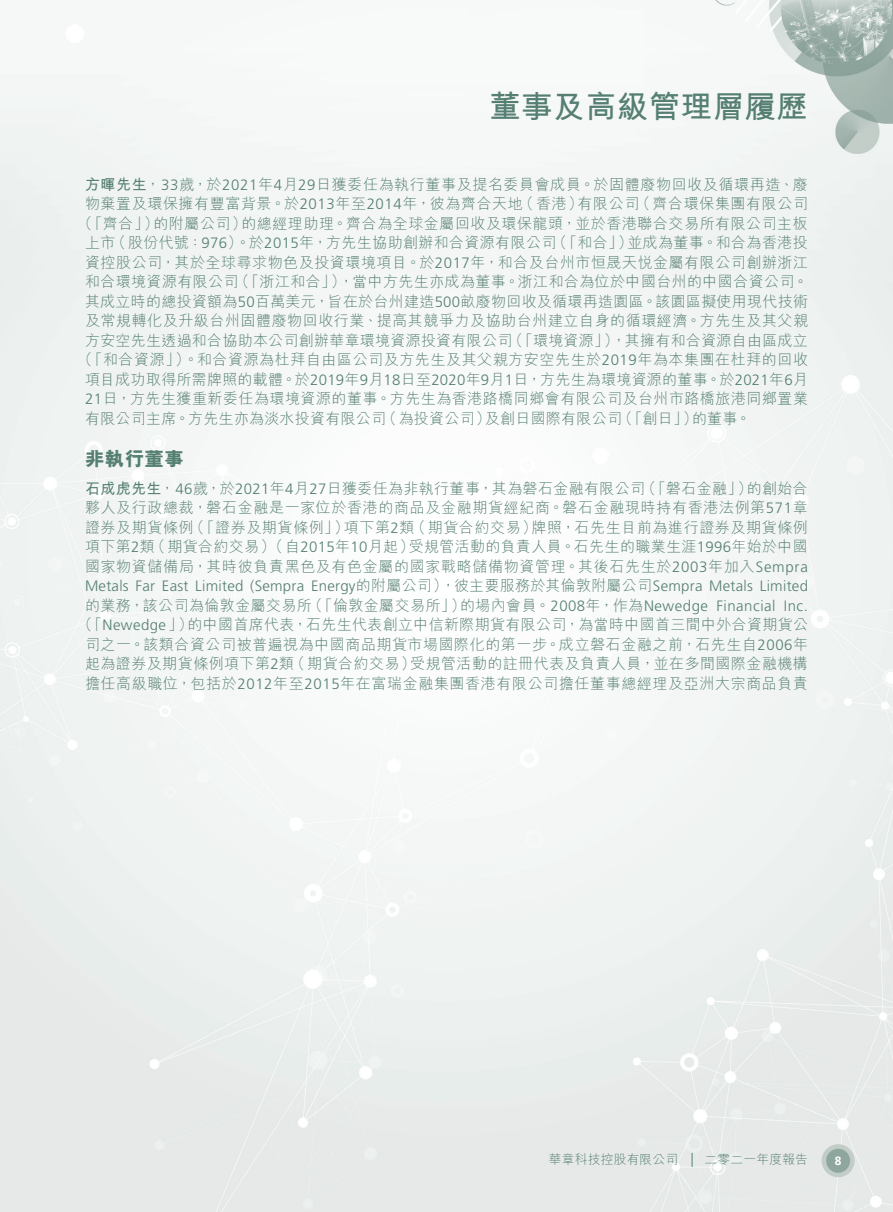
<style>
.page{position:relative;width:893px;height:1212px;background:#fff}
.page>*{position:absolute;margin:0;border:0;box-sizing:border-box;transform-origin:0 0}
.t1{font:700 31.5px "M Hei HK";letter-spacing:.015em;color:#557f72}
.t2{font:800 19.5px "M Hei HK";letter-spacing:.02em;color:#557f72}
.t3{font:300 15px/19.5px "M Hei HK";letter-spacing:.035em;color:#557f72;text-align:justify}
.t4{font:300 15px "M Hei HK";letter-spacing:.015em;color:#557f72}
.t5{font:300 15px "Frutiger LT Std";letter-spacing:.015em;color:#557f72}
.t6{font:300 12.75px "M Hei HK";letter-spacing:.015em;color:#557f72}
.t7{font:700 12px "Frutiger LT Std";color:#fff}
.s1{font-weight:700}
.s2{font-family:"Frutiger LT Std"}
.s3{font-family:"M Hei HK"}
</style>
<div class="page">
<img style="left:0;top:0;width:893px;height:1212px">
<svg style="left:824px;top:1146px;width:28px;height:29px"></svg>
<div style="left:822px;top:1144px;width:33px;height:33px;border:4px solid #c2cdc8;border-radius:50%"></div>
<svg style="left:692px;top:1153px;width:1px;height:14px"></svg>
<h1 class="t1" style="left:489px;top:84px;width:320px">董事及高級管理層履歷</h1>
<p class="t3" style="left:85px;top:174px;width:724px"><span class="s1">方暉先生</span>，<span class="s2">33</span>歲，於<span class="s2">2021</span>年<span class="s2">4</span>月<span class="s2">29</span>日獲委任為執行董事及提名委員會成員。於固體廢物回收及循環再造、廢</p>
<p class="t3" style="left:85px;top:194px;width:724px">物棄置及環保擁有豐富背景。於<span class="s2">2013</span>年至<span class="s2">2014</span>年，彼為齊合天地（香港）有限公司（齊合環保集團有限公司</p>
<p class="t3" style="left:78px;top:213px;width:732px">（「齊合」）的附屬公司）的總經理助理。齊合為全球金屬回收及環保龍頭，並於香港聯合交易所有限公司主板</p>
<p class="t3" style="left:85px;top:233px;width:724px">上市（股份代號：<span class="s2">976</span>）。於<span class="s2">2015</span>年，方先生協助創辦和合資源有限公司（「和合」）並成為董事。和合為香港投</p>
<p class="t3" style="left:85px;top:252px;width:725px">資控股公司，其於全球尋求物色及投資環境項目。於<span class="s2">2017</span>年，和合及台州市恒晟天悅金屬有限公司創辦浙江</p>
<p class="t3" style="left:85px;top:272px;width:724px">和合環境資源有限公司（「浙江和合」），當中方先生亦成為董事。浙江和合為位於中國台州的中國合資公司。</p>
<p class="t3" style="left:85px;top:291px;width:724px">其成立時的總投資額為<span class="s2">50</span>百萬美元，旨在於台州建造<span class="s2">500</span>畝廢物回收及循環再造園區。該園區擬使用現代技術</p>
<p class="t3" style="left:85px;top:311px;width:725px">及常規轉化及升級台州固體廢物回收行業、提高其競爭力及協助台州建立自身的循環經濟。方先生及其父親</p>
<p class="t3" style="left:85px;top:330px;width:724px">方安空先生透過和合協助本公司創辦華章環境資源投資有限公司（「環境資源」），其擁有和合資源自由區成立</p>
<p class="t3" style="left:78px;top:350px;width:732px">（「和合資源」）。和合資源為杜拜自由區公司及方先生及其父親方安空先生於<span class="s2">2019</span>年為本集團在杜拜的回收</p>
<p class="t4" style="left:85px;top:369px;width:724px">項目成功取得所需牌照的載體。於<span class="s2">2019</span>年<span class="s2">9</span>月<span class="s2">18</span>日至<span class="s2">2020</span>年<span class="s2">9</span>月<span class="s2">1</span>日，方先生為環境資源的董事。於<span class="s2">2021</span>年<span class="s2">6</span>月</p>
<p class="t3" style="left:85px;top:389px;width:724px"><span class="s2">21</span>日，方先生獲重新委任為環境資源的董事。方先生為香港路橋同鄉會有限公司及台州市路橋旅港同鄉置業</p>
<p class="t4" style="left:85px;top:408px;width:667px">有限公司主席。方先生亦為淡水投資有限公司（為投資公司）及創日國際有限公司（「創日」）的董事。</p>
<h2 class="t2" style="left:85px;top:446px;width:100px">非執行董事</h2>
<p class="t3" style="left:85px;top:478px;width:724px"><span class="s1">石成虎先生</span>，<span class="s2">46</span>歲，於<span class="s2">2021</span>年<span class="s2">4</span>月<span class="s2">27</span>日獲委任為非執行董事，其為磐石金融有限公司（「磐石金融」）的創始合夥人及行政總裁，磐石金融是一家位於香港的商品及金融期貨經紀商。磐石金融現時持有香港法例第<span class="s2">571</span>章證券及期貨條例（「證券及期貨條例」）項下第<span class="s2">2</span>類（期貨合約交易）牌照，石先生目前為進行證券及期貨條例項下第<span class="s2">2</span>類（期貨合約交易）（自<span class="s2">2015</span>年<span class="s2">10</span>月起）受規管活動的負責人員。石先生的職業生涯<span class="s2">1996</span>年始於中國國家物資儲備局，其時彼負責黑色及有色金屬的國家戰略儲備物資管理。其後石先生於<span class="s2">2003</span>年加入<span class="s2">Sempra</span></p>
<p class="t5" style="left:85px;top:578px;width:724px">Metals Far East Limited (Sempra Energy<span class="s3">的附屬公司），彼主要服務於其倫敦附屬公司</span>Sempra Metals Limited</p>
<p class="t3" style="left:78px;top:595px;width:732px;text-align:center">的業務，該公司為倫敦金屬交易所（「倫敦金屬交易所」）的場內會員。<span class="s2">2008</span>年，作為<span class="s2">Newedge Financial Inc.</span>（「<span class="s2">Newedge</span>」）的中國首席代表，石先生代表創立中信新際期貨有限公司，為當時中國首三間中外合資期貨公司之一。該類合資公司被普遍視為中國商品期貨市場國際化的第一步。成立磐石金融之前，石先生自<span class="s2">2006</span>年起為證券及期貨條例項下第<span class="s2">2</span>類（期貨合約交易）受規管活動的註冊代表及負責人員，並在多間國際金融機構擔任高級職位，包括於<span class="s2">2012</span>年至<span class="s2">2015</span>年在富瑞金融集團香港有限公司擔任董事總經理及亞洲大宗商品負責</p>
<p class="t6" style="left:549px;top:1150px;width:131px">華章科技控股有限公司</p>
<p class="t6" style="left:704px;top:1150px;width:105px">二零二一年度報告</p>
<p class="t7" style="left:835px;top:1153px;width:8px">8</p>
</div>
